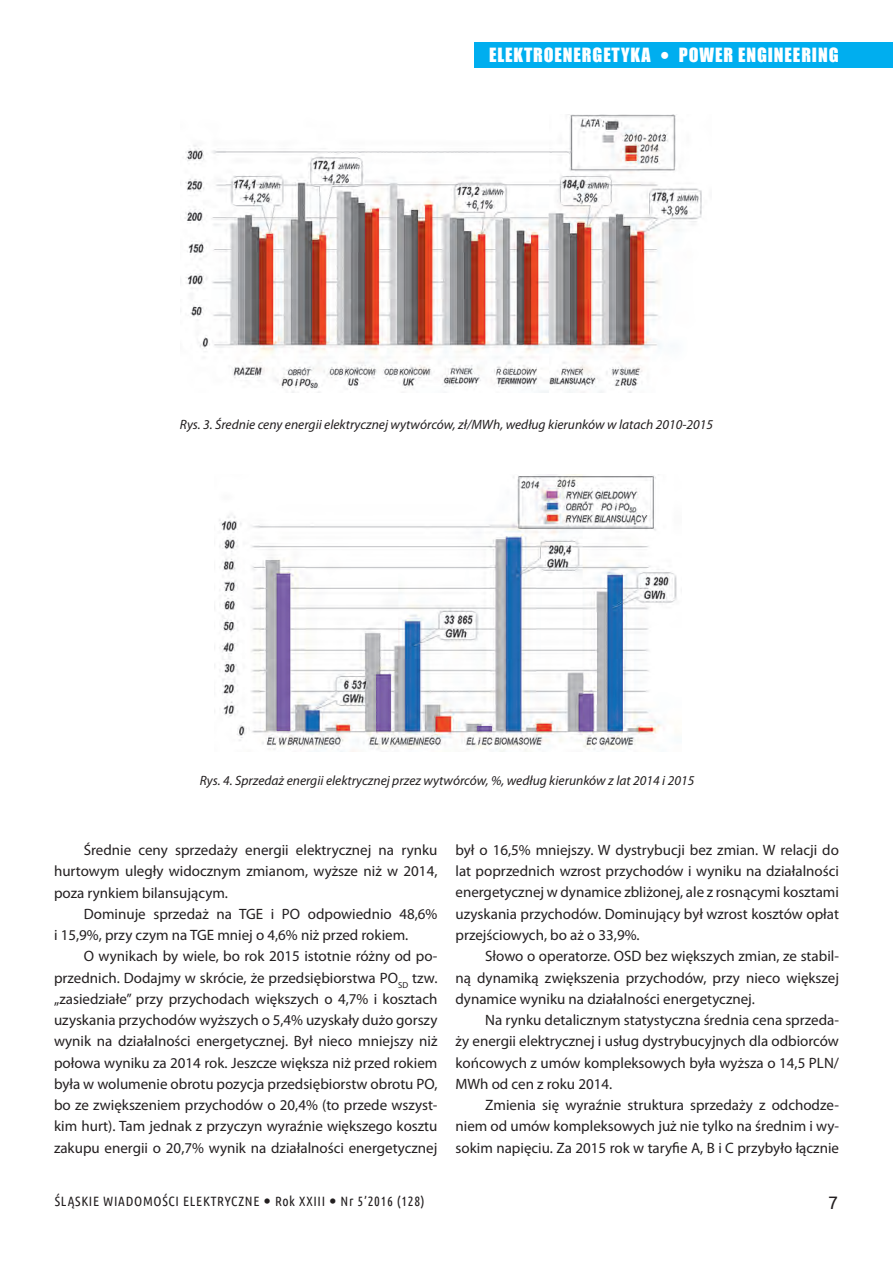
<style>
.page{position:relative;width:893px;height:1263px;background:#fff}
.page>*{position:absolute;margin:0;border:0;box-sizing:border-box;transform-origin:0 0}
.t1{font:18px "Impact";letter-spacing:.05em;color:#fff}
.t2{font:18px "Ubuntu";color:#231f20}
.t3{font:15px/21.3px "Myriad Pro";color:#231f20;text-align:justify}
.t4{font:italic 13.5px "Myriad Pro";color:#231f20}
.t5{font:13.5px "Ubuntu Condensed";letter-spacing:.05em;color:#231f20}
</style>
<div class="page">
<div style="left:474px;top:42px;width:419px;height:26px;background:#00aeef"></div>
<img style="left:180px;top:115px;width:522px;height:278px">
<img style="left:214px;top:474px;width:463px;height:277px">
<p class="t1" style="left:489px;top:41px;width:163px">ELEKTROENERGETYKA</p>
<p class="t1" style="left:679px;top:41px;width:161px">POWER ENGINEERING</p>
<p class="t4" style="left:180px;top:416px;width:535px">Rys. 3. Średnie ceny energii elektrycznej wytwórców, zł/MWh, według kierunków w latach 2010-2015</p>
<p class="t4" style="left:200px;top:772px;width:496px">Rys. 4. Sprzedaż energii elektrycznej przez wytwórców, %, według kierunków z lat 2014 i 2015</p>
<p class="t3" style="left:54px;top:839px;width:385px;text-indent:30px">Średnie ceny sprzedaży energii elektrycznej na rynku hurtowym uległy widocznym zmianom, wyższe niż w 2014, poza rynkiem bilansującym.</p>
<p class="t3" style="left:54px;top:903px;width:385px;text-indent:30px">Dominuje sprzedaż na TGE i PO odpowiednio 48,6% i 15,9%, przy czym na TGE mniej o 4,6% niż przed rokiem.</p>
<p class="t3" style="left:54px;top:945px;width:385px;text-indent:30px">O wynikach by wiele, bo rok 2015 istotnie różny od po&shy;przednich. Dodajmy w skrócie, że przedsiębiorstwa PO<sub>SD</sub> tzw. „zasiedziałe” przy przychodach większych o 4,7% i kosztach uzyskania przychodów wyższych o 5,4% uzyskały dużo gorszy wynik na działalności energetycznej. Był nieco mniejszy niż połowa wyniku za 2014 rok. Jeszcze większa niż przed rokiem była w wolumenie obrotu pozycja przedsiębiorstw obrotu PO, bo ze zwiększeniem przychodów o 20,4% (to przede wszyst&shy;kim hurt). Tam jednak z przyczyn wyraźnie większego kosztu zakupu energii o 20,7% wynik na działalności energetycznej</p>
<p class="t3" style="left:455px;top:839px;width:385px">był o 16,5% mniejszy. W dystrybucji bez zmian. W relacji do lat poprzednich wzrost przychodów i wyniku na działalności energetycznej w dynamice zbliżonej, ale z rosnącymi kosztami uzyskania przychodów. Dominujący był wzrost kosztów opłat przejściowych, bo aż o 33,9%.</p>
<p class="t3" style="left:455px;top:945px;width:385px;text-indent:30px">Słowo o operatorze. OSD bez większych zmian, ze stabil&shy;ną dynamiką zwiększenia przychodów, przy nieco większej dynamice wyniku na działalności energetycznej.</p>
<p class="t3" style="left:455px;top:1009px;width:385px;text-indent:30px">Na rynku detalicznym statystyczna średnia cena sprzeda&shy;ży energii elektrycznej i usług dystrybucyjnych dla odbiorców końcowych z umów kompleksowych była wyższa o 14,5 PLN/ MWh od cen z roku 2014.</p>
<p class="t3" style="left:455px;top:1094px;width:385px;text-indent:30px">Zmienia się wyraźnie struktura sprzedaży z odchodze&shy;niem od umów kompleksowych już nie tylko na średnim i wy&shy;sokim napięciu. Za 2015 rok w taryfie A, B i C przybyło łącznie</p>
<p class="t5" style="left:55px;top:1192px;width:371px">ŚLĄSKIE WIADOMOŚCI ELEKTRYCZNE Rok XXIII Nr 5’2016 (128)</p>
<p class="t2" style="left:828px;top:1192px;width:12px">7</p>
</div>
